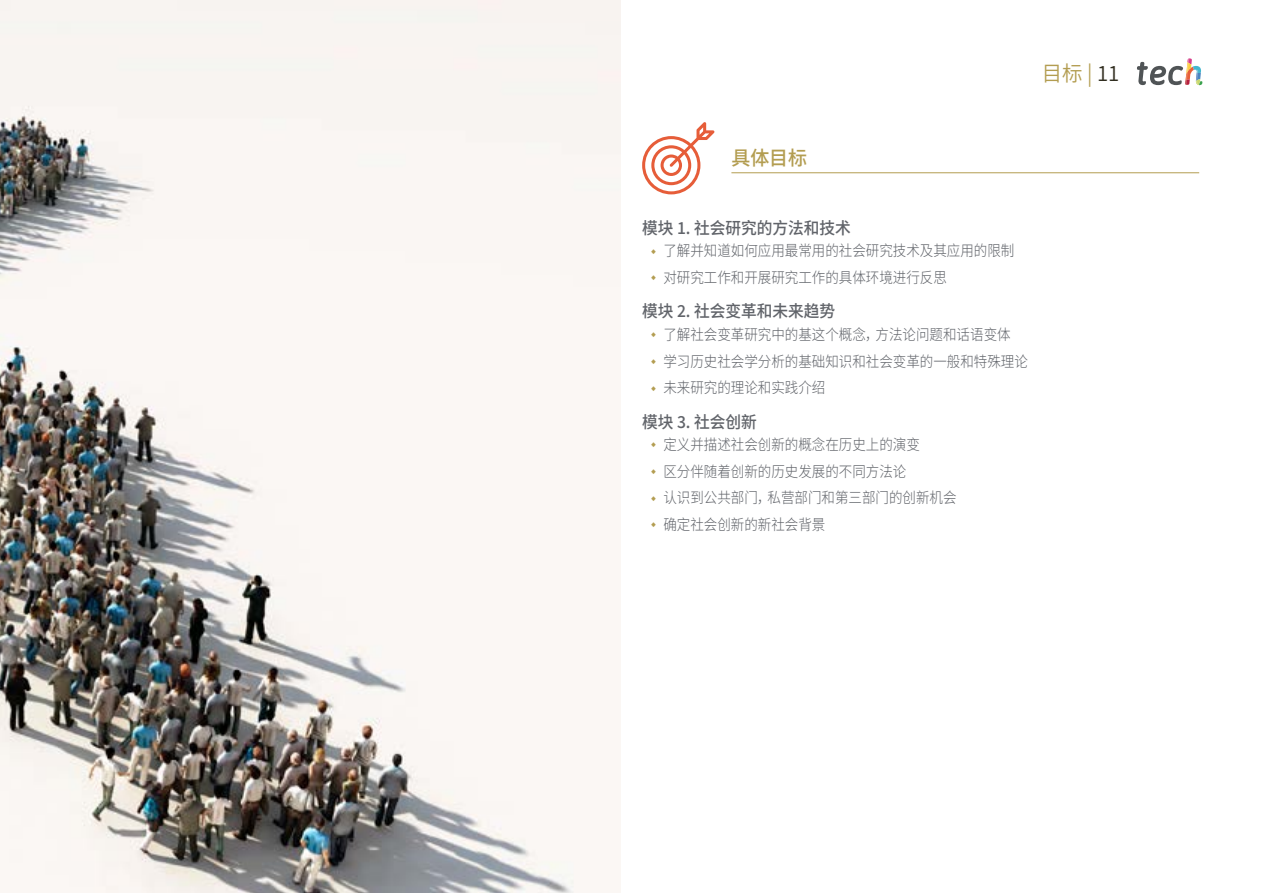
<style>
.page{position:relative;width:1263px;height:893px;background:#fff}
.page>*{position:absolute;margin:0;border:0;box-sizing:border-box;transform-origin:0 0}
.t1{font:21px "Source Han Sans CN";color:#b39d51}
.t2{font:500 19.5px "Source Han Sans CN";color:#b39d51}
.t3{font:500 16.5px "Source Han Sans CN";color:#61646a;scale:.95 1}
.t4{font:300 15px/26.7px "Source Han Sans CN";color:#61646a;scale:.9 1}
.s1{color:#312e20}
</style>
<div class="page">
<svg style="left:642px;top:122px;width:72px;height:72px"></svg>
<hr style="left:731px;top:172px;width:468px;height:1px;background:#b39d51">
<img style="left:0;top:0;width:621px;height:893px">
<svg style="left:1137px;top:58px;width:65px;height:28px"></svg>
<h1 class="t1" style="left:1042px;top:61px;width:79px">目标 | <span class="s1">11</span></h1>
<h2 class="t2" style="left:731px;top:147px;width:77px">具体目标</h2>
<p class="t3" style="left:642px;top:219px;width:221px">模块 1. 社会研究的方法和技术</p>
<p class="t4" style="left:663px;top:238px;width:391px">了解并知道如何应用最常用的社会研究技术及其应用的限制对研究工作和开展研究工作的具体环境进行反思</p>
<p class="t3" style="left:642px;top:302px;width:205px">模块 2. 社会变革和未来趋势</p>
<p class="t4" style="left:663px;top:321px;width:406px">了解社会变革研究中的基这个概念，方法论问题和话语变体<br>学习历史社会学分析的基础知识和社会变革的一般和特殊理论未来研究的理论和实践介绍</p>
<p class="t3" style="left:642px;top:412px;width:122px">模块 3. 社会创新</p>
<p class="t4" style="left:663px;top:431px;width:327px">定义并描述社会创新的概念在历史上的演变<br>区分伴随着创新的历史发展的不同方法论<br>认识到公共部门，私营部门和第三部门的创新机会确定社会创新的新社会背景</p>
</div>
